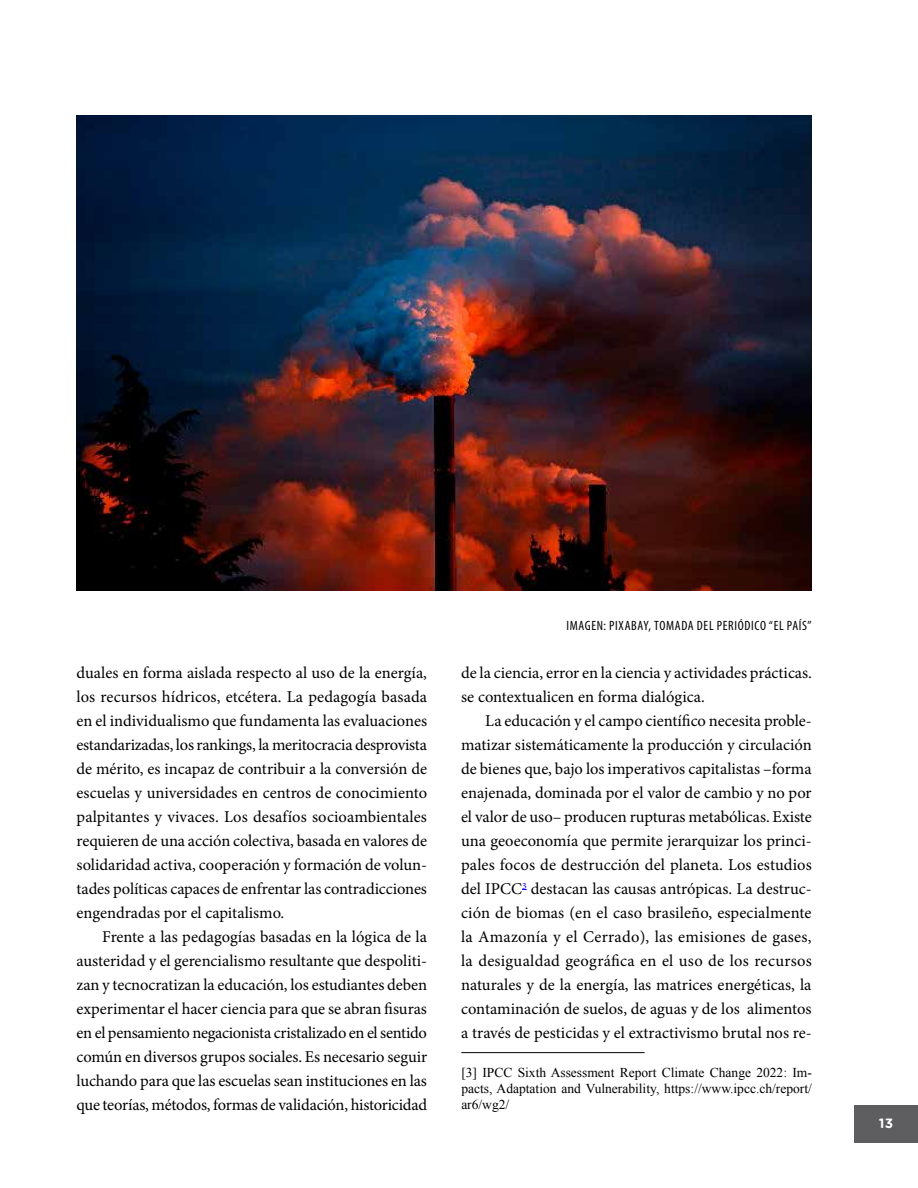
<style>
.page{position:relative;width:918px;height:1188px;background:#fff}
.page>*{position:absolute;margin:0;border:0;box-sizing:border-box;transform-origin:0 0}
.t1{font:16.5px/24px "Minion Pro";letter-spacing:-.005em;color:#000;text-align:justify}
.t2{font:13.5px/16.2px "Times New Roman";color:#000;text-align:justify}
.t3{font:condensed 13.5px "Myriad Pro";letter-spacing:.045em;color:#000}
.t4{font:700 13.5px "Gotham Rounded";color:#fff}
</style>
<div class="page">
<div style="left:854px;top:1105px;width:64px;height:38px;background:#5e5e61"></div>
<img style="left:77px;top:116px;width:735px;height:475px">
<hr style="left:461px;top:1052px;width:184px;height:1px;background:#000">
<p class="t1" style="left:77px;top:661px;width:352px">duales en forma aislada respecto al uso de la energía, los recursos hídricos, etcétera. La pedagogía basada en el individualismo que fundamenta las evaluaciones estandarizadas, los rankings, la meritocracia desprovista de mérito, es incapaz de contribuir a la conversión de escuelas y universidades en centros de conocimiento palpitantes y vivaces. Los desafíos socioambientales requieren de una acción colectiva, basada en valores de solidaridad activa, cooperación y formación de volun&shy;tades políticas capaces de enfrentar las contradicciones engendradas por el capitalismo.</p>
<p class="t1" style="left:77px;top:925px;width:352px;text-indent:26px">Frente a las pedagogías basadas en la lógica de la austeridad y el gerencialismo resultante que despoliti&shy;zan y tecnocratizan la educación, los estudiantes deben experimentar el hacer ciencia para que se abran fisuras en el pensamiento negacionista cristalizado en el sentido común en diversos grupos sociales. Es necesario seguir luchando para que las escuelas sean instituciones en las que teorías, métodos, formas de validación, historicidad</p>
<p class="t3" style="left:566px;top:617px;width:247px">IMAGEN: PIXABAY, TOMADA DEL PERIÓDICO “EL PAÍS”</p>
<p class="t1" style="left:461px;top:661px;width:352px">de la ciencia, error en la ciencia y actividades prácticas. se contextualicen en forma dialógica.</p>
<p class="t1" style="left:461px;top:709px;width:352px;text-indent:24px">La educación y el campo científico necesita proble&shy;matizar sistemáticamente la producción y circulación de bienes que, bajo los imperativos capitalistas –forma enajenada, dominada por el valor de cambio y no por el valor de uso– producen rupturas metabólicas. Existe una geoeconomía que permite jerarquizar los princi&shy;pales focos de destrucción del planeta. Los estudios del IPCC<sup>3</sup> destacan las causas antrópicas. La destruc&shy;ción de biomas (en el caso brasileño, especialmente la Amazonía y el Cerrado), las emisiones de gases, la desigualdad geográfica en el uso de los recursos naturales y de la energía, las matrices energéticas, la contaminación de suelos, de aguas y de los alimentos a través de pesticidas y el extractivismo brutal nos re-</p>
<p class="t2" style="left:461px;top:1064px;width:352px">[3] IPCC Sixth Assessment Report Climate Change 2022: Im&shy;pacts, Adaptation and Vulnerability, https://www.ipcc.ch/report/ ar6/wg2/</p>
<p class="t4" style="left:879px;top:1114px;width:16px">13</p>
</div>
